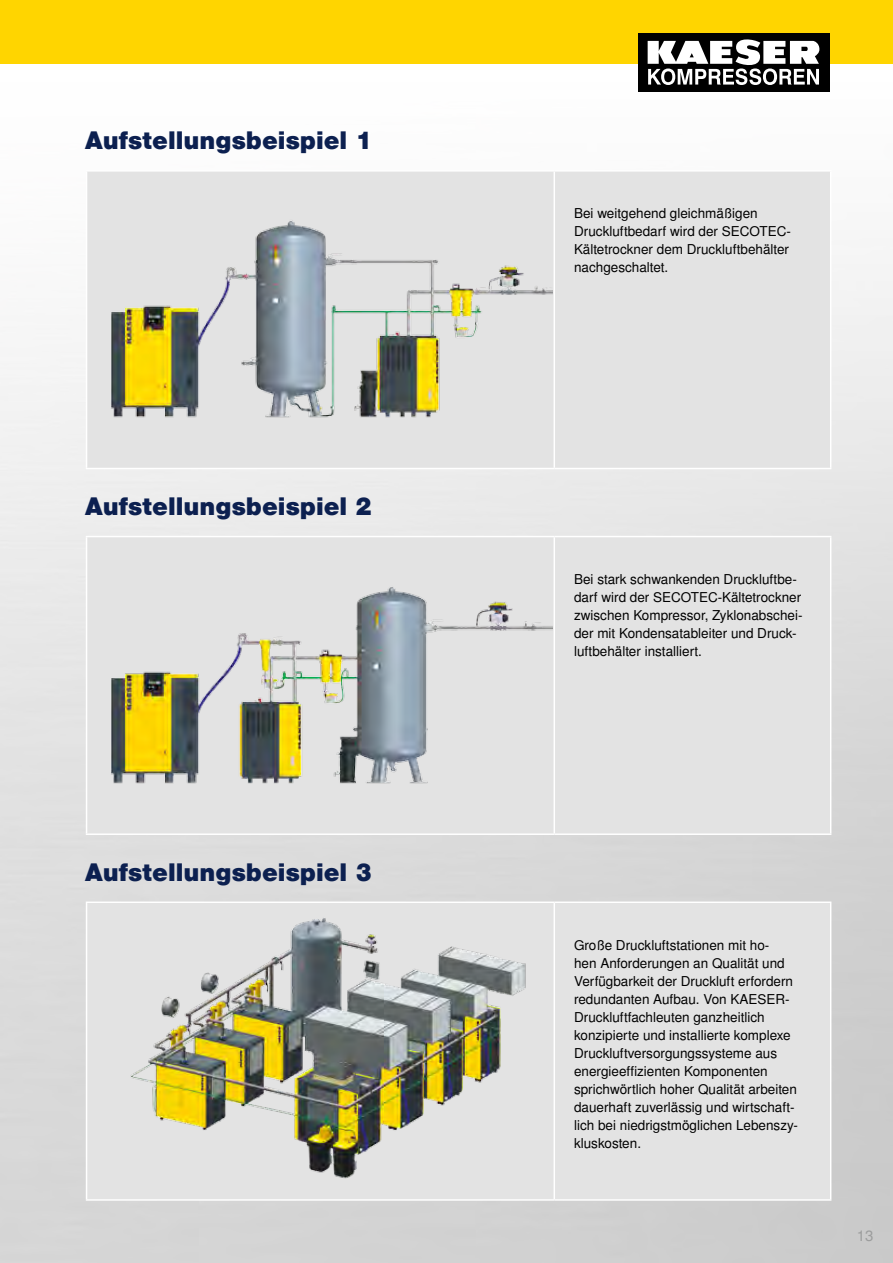
<style>
.page{position:relative;width:893px;height:1263px;background:#fff}
.page>*{position:absolute;margin:0;border:0;box-sizing:border-box;transform-origin:0 0}
.t1{font:900 24px "Nimbus San L";color:#0c2050}
.t2{font:15px "Nimbus San L";color:#9c9d9d}
.t3{font:13.5px/18px "Nimbus San L";color:#000}
</style>
<div class="page">
<img style="left:0;top:64px;width:893px;height:1199px">
<div style="left:0;top:0;width:893px;height:64px;background:#ffd500"></div>
<div style="left:638px;top:33px;width:191px;height:58px;background:#000"></div>
<svg style="left:648px;top:39px;width:171px;height:46px"></svg>
<div style="left:87px;top:172px;width:743px;height:296px;background:#e3e3e3"></div>
<hr style="left:86px;top:170px;width:468px;height:2px;background:#fff">
<hr style="left:86px;top:172px;width:1px;height:296px;background:#fff">
<hr style="left:554px;top:170px;width:277px;height:2px;background:#fff">
<hr style="left:554px;top:172px;width:1px;height:296px;background:#fff">
<hr style="left:830px;top:172px;width:1px;height:296px;background:#fff">
<hr style="left:86px;top:468px;width:468px;height:1px;background:#fff">
<hr style="left:554px;top:468px;width:277px;height:1px;background:#fff">
<div style="left:87px;top:537px;width:743px;height:296px;background:#e3e3e3"></div>
<hr style="left:86px;top:536px;width:468px;height:1px;background:#fff">
<hr style="left:86px;top:537px;width:1px;height:296px;background:#fff">
<hr style="left:554px;top:536px;width:277px;height:1px;background:#fff">
<hr style="left:554px;top:537px;width:1px;height:296px;background:#fff">
<hr style="left:830px;top:537px;width:1px;height:296px;background:#fff">
<hr style="left:86px;top:833px;width:468px;height:2px;background:#fff">
<hr style="left:554px;top:833px;width:277px;height:2px;background:#fff">
<div style="left:87px;top:903px;width:743px;height:296px;background:#e3e3e3"></div>
<hr style="left:86px;top:901px;width:468px;height:2px;background:#fff">
<hr style="left:86px;top:903px;width:1px;height:296px;background:#fff">
<hr style="left:554px;top:901px;width:277px;height:2px;background:#fff">
<hr style="left:554px;top:903px;width:1px;height:296px;background:#fff">
<hr style="left:830px;top:903px;width:1px;height:296px;background:#fff">
<hr style="left:86px;top:1199px;width:468px;height:2px;background:#fff">
<hr style="left:554px;top:1199px;width:277px;height:2px;background:#fff">
<img style="left:85px;top:183px;width:468px;height:272px">
<img style="left:85px;top:548px;width:468px;height:272px">
<img style="left:108px;top:905px;width:422px;height:290px">
<h1 class="t1" style="left:85px;top:125px;width:289px">Aufstellungsbeispiel 1</h1>
<h1 class="t1" style="left:85px;top:491px;width:289px">Aufstellungsbeispiel 2</h1>
<h1 class="t1" style="left:85px;top:857px;width:289px">Aufstellungsbeispiel 3</h1>
<p class="t3" style="left:574px;top:204px;width:218px">Bei weitgehend gleichmäßigen<br>Druckluftbedarf wird der SECOTEC-<br>Kältetrockner dem Druckluftbehälter nachgeschaltet.</p>
<p class="t3" style="left:574px;top:570px;width:230px">Bei stark schwankenden Druckluftbe&shy;darf wird der SECOTEC-Kältetrockner zwischen Kompressor, Zyklonabschei&shy;der mit Kondensatableiter und Druck&shy;luftbehälter installiert.</p>
<p class="t3" style="left:574px;top:936px;width:226px">Große Druckluftstationen mit ho-<br>hen Anforderungen an Qualität und Verfügbarkeit der Druckluft erfordern redundanten Aufbau. Von KAESER-Druckluftfachleuten ganzheitlich konzipierte und installierte komplexe Druckluftversorgungssysteme aus energieeffizienten Komponenten sprichwörtlich hoher Qualität arbeiten dauerhaft zuverlässig und wirtschaft&shy;lich bei niedrigstmöglichen Lebenszy&shy;kluskosten.</p>
<p class="t2" style="left:857px;top:1226px;width:18px">13</p>
</div>
